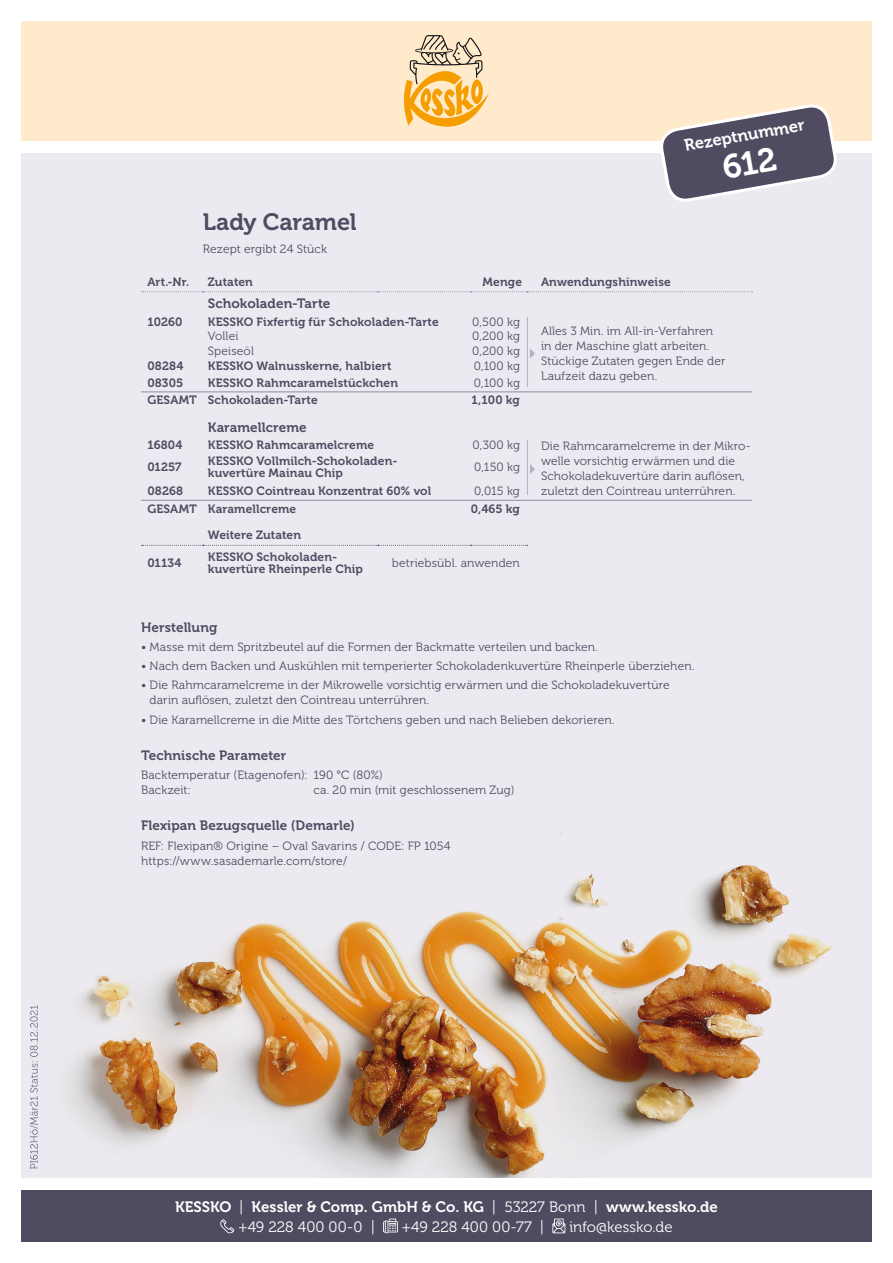
<style>
.page{position:relative;width:893px;height:1263px;background:#fff}
.page>*{position:absolute;margin:0;border:0;box-sizing:border-box;transform-origin:0 0}
.t1{font:23.55px "Museo 700";letter-spacing:-.01em;color:#514b62}
.t2{font:16.5px "Museo 700";color:#fff}
.t3{font:15px "Museo 700";color:#fff}
.t4{font:15px "Museo 300";color:#fff}
.t5{font:13.5px "Museo 700";letter-spacing:.005em;color:#514b62}
.t6{font:12px/15px "Museo 300";letter-spacing:.01em;color:#514b62}
.t7{font:12px/12px "Museo 700";letter-spacing:.01em;color:#514b62}
.s1{font-family:"Museo 300"}
</style>
<div class="page">
<div style="left:21px;top:153px;width:851px;height:1025px;background:#eceaf0"></div>
<div style="left:21px;top:21px;width:851px;height:119px;background:#ffebcc"></div>
<svg style="left:404px;top:35px;width:85px;height:92px"></svg>
<div style="left:21px;top:1191px;width:851px;height:51px;background:#514b62"></div>
<svg style="left:220px;top:1219px;width:14px;height:15px"></svg>
<svg style="left:383px;top:1218px;width:15px;height:15px"></svg>
<svg style="left:552px;top:1218px;width:13px;height:15px"></svg>
<svg style="left:142px;top:545px;width:386px;height:1px"></svg>
<svg style="left:142px;top:291px;width:610px;height:1px"></svg>
<hr style="left:141px;top:391px;width:62px;height:1px;background:#908ba1">
<hr style="left:527px;top:391px;width:225px;height:1px;background:#908ba1">
<hr style="left:203px;top:391px;width:175px;height:1px;background:#908ba1">
<hr style="left:378px;top:391px;width:92px;height:1px;background:#908ba1">
<hr style="left:470px;top:391px;width:57px;height:1px;background:#908ba1">
<hr style="left:141px;top:500px;width:62px;height:1px;background:#908ba1">
<hr style="left:527px;top:500px;width:225px;height:1px;background:#908ba1">
<hr style="left:203px;top:500px;width:175px;height:1px;background:#908ba1">
<hr style="left:378px;top:500px;width:92px;height:1px;background:#908ba1">
<hr style="left:470px;top:500px;width:57px;height:1px;background:#908ba1">
<hr style="left:527px;top:317px;width:1px;height:70px;background:#b3b0c1">
<svg style="left:530px;top:348px;width:5px;height:10px"></svg>
<hr style="left:527px;top:440px;width:1px;height:55px;background:#b3b0c1">
<svg style="left:530px;top:464px;width:5px;height:10px"></svg>
<img style="left:29px;top:833px;width:804px;height:345px">
<img style="left:30px;top:1005px;width:8px;height:164px">
<svg style="left:659px;top:104px;width:179px;height:98px"></svg>
<h1 class="t1" style="left:203px;top:209px;width:155px">Lady Caramel</h1>
<p class="t6" style="left:203px;top:241px;width:126px">Rezept ergibt 24 Stück</p>
<h2 class="t2" style="left:683px;top:137px;width:123px;rotate:-10deg">Rezeptnummer</h2>
<p class="t7" style="left:147px;top:276px;width:43px">Art.-Nr.</p>
<p class="t7" style="left:208px;top:276px;width:47px">Zutaten</p>
<p class="t7" style="left:483px;top:276px;width:41px">Menge</p>
<p class="t7" style="left:541px;top:276px;width:131px">Anwendungshinweise</p>
<p class="t5" style="left:208px;top:296px;width:124px">Schokoladen-Tarte</p>
<p class="t7" style="left:147px;top:316px;width:37px">10260</p>
<p class="t7" style="left:208px;top:316px;width:232px">KESSKO Fixfertig für Schokoladen-Tarte</p>
<p class="t6" style="left:472px;top:314px;width:49px">0,500 kg</p>
<p class="t6" style="left:541px;top:323px;width:186px">Alles 3 Min. im All-in-Verfahren in der Maschine glatt arbeiten.<br>Stückige Zutaten gegen Ende der<br>Laufzeit dazu geben.</p>
<p class="t6" style="left:208px;top:329px;width:32px">Vollei</p>
<p class="t6" style="left:472px;top:329px;width:49px">0,200 kg</p>
<p class="t6" style="left:208px;top:344px;width:48px">Speiseöl</p>
<p class="t6" style="left:472px;top:344px;width:49px">0,200 kg</p>
<p class="t7" style="left:147px;top:360px;width:37px">08284</p>
<p class="t7" style="left:208px;top:360px;width:185px">KESSKO Walnusskerne, halbiert</p>
<p class="t6" style="left:474px;top:359px;width:48px">0,100 kg</p>
<p class="t7" style="left:147px;top:377px;width:37px">08305</p>
<p class="t7" style="left:208px;top:377px;width:192px">KESSKO Rahmcaramelstückchen</p>
<p class="t6" style="left:474px;top:375px;width:48px">0,100 kg</p>
<p class="t7" style="left:147px;top:394px;width:172px">GESAMT Schokoladen-Tarte</p>
<p class="t7" style="left:471px;top:394px;width:50px">1,100 kg</p>
<p class="t5" style="left:208px;top:419px;width:100px">Karamellcreme</p>
<p class="t7" style="left:147px;top:439px;width:37px">16804</p>
<p class="t7" style="left:208px;top:439px;width:168px">KESSKO Rahmcaramelcreme</p>
<p class="t6" style="left:473px;top:437px;width:49px">0,300 kg</p>
<p class="t6" style="left:541px;top:439px;width:211px">Die Rahmcaramelcreme in der Mikro&shy;welle vorsichtig erwärmen und die Schokoladekuvertüre darin auflösen, zuletzt den Cointreau unterrühren.</p>
<p class="t7" style="left:147px;top:461px;width:36px">01257</p>
<p class="t7" style="left:208px;top:455px;width:191px">KESSKO Vollmilch-Schokoladen&shy;kuvertüre Mainau Chip</p>
<p class="t6" style="left:474px;top:460px;width:47px">0,150 kg</p>
<p class="t7" style="left:147px;top:485px;width:37px">08268</p>
<p class="t7" style="left:208px;top:485px;width:225px">KESSKO Cointreau Konzentrat 60% vol</p>
<p class="t6" style="left:474px;top:484px;width:47px">0,015 kg</p>
<p class="t7" style="left:147px;top:503px;width:150px">GESAMT Karamellcreme</p>
<p class="t7" style="left:471px;top:503px;width:51px">0,465 kg</p>
<p class="t7" style="left:208px;top:529px;width:95px">Weitere Zutaten</p>
<p class="t7" style="left:147px;top:557px;width:36px">01134</p>
<p class="t7" style="left:208px;top:551px;width:157px">KESSKO Schokoladen&shy;kuvertüre Rheinperle Chip</p>
<p class="t6" style="left:392px;top:556px;width:130px">betriebsübl. anwenden</p>
<p class="t5" style="left:141px;top:619px;width:78px">Herstellung</p>
<p class="t6" style="left:141px;top:639px;width:458px">• Masse mit dem Spritzbeutel auf die Formen der Backmatte verteilen und backen.</p>
<p class="t6" style="left:141px;top:659px;width:555px">• Nach dem Backen und Auskühlen mit temperierter Schokoladenkuvertüre Rheinperle überziehen.</p>
<p class="t6" style="left:150px;top:678px;width:522px;text-indent:-9px">• Die Rahmcaramelcreme in der Mikrowelle vorsichtig erwärmen und die Schokoladekuvertüre darin auflösen, zuletzt den Cointreau unterrühren.</p>
<p class="t6" style="left:141px;top:712px;width:475px">• Die Karamellcreme in die Mitte des Törtchens geben und nach Belieben dekorieren.</p>
<p class="t5" style="left:141px;top:748px;width:147px">Technische Parameter</p>
<p class="t6" style="left:141px;top:768px;width:243px">Backtemperatur (Etagenofen): 190 °C (80%)<br>Backzeit:</p>
<p class="t6" style="left:313px;top:783px;width:202px">ca. 20 min (mit geschlossenem Zug)</p>
<p class="t5" style="left:141px;top:818px;width:215px">Flexipan Bezugsquelle (Demarle)</p>
<p class="t6" style="left:141px;top:838px;width:311px">REF: Flexipan® Origine – Oval Savarins / CODE: FP 1054 https://www.sasademarle.com/store/</p>
<p class="t3" style="left:175px;top:1198px;width:544px">KESSKO <span class="s1">|</span> Kessler &amp; Comp. GmbH &amp; Co. KG <span class="s1">| 53227 Bonn |</span> www.kessko.de</p>
<p class="t4" style="left:238px;top:1218px;width:138px">+49 228 400 00-0 |</p>
<p class="t4" style="left:402px;top:1218px;width:144px">+49 228 400 00-77 |</p>
<p class="t4" style="left:569px;top:1218px;width:105px">info@kessko.de</p>
</div>
